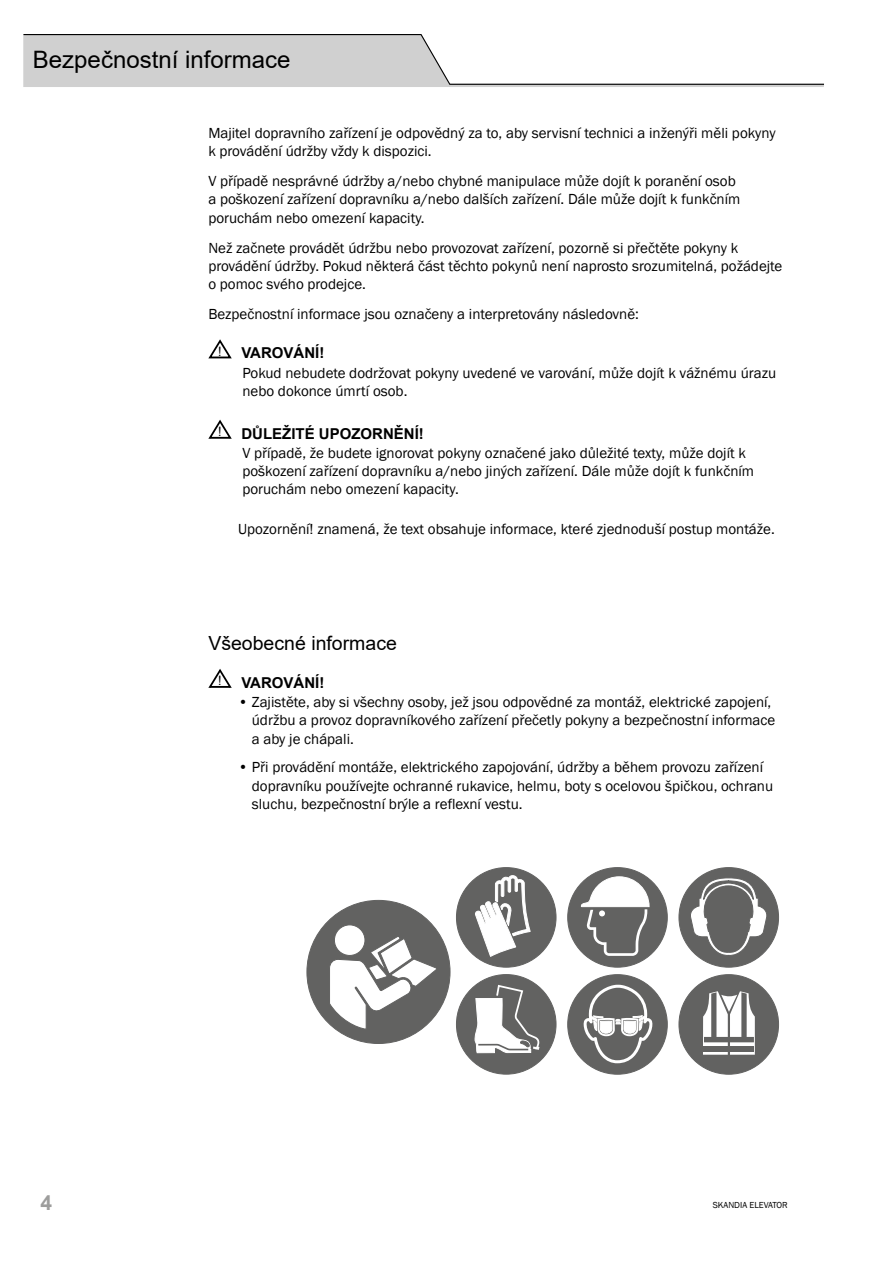
<style>
.page{position:relative;width:893px;height:1263px;background:#fff}
.page>*{position:absolute;margin:0;border:0;box-sizing:border-box;transform-origin:0 0}
.t1{font:24px "Arial";color:#000}
.t2{font:700 21px "Arial";color:#9d9d9c}
.t3{font:19.5px "Arial";color:#000}
.t4{font:15px/18.3px "Franklin Gothic";color:#000}
.t5{font:700 15px "Arial";color:#000}
.t6{font:13.05px "Arial";color:#000;scale:.95 1}
.t7{font:9px "Franklin Gothic";color:#000}
</style>
<div class="page">
<svg style="left:23px;top:34px;width:801px;height:53px"></svg>
<svg style="left:208px;top:669px;width:24px;height:19px"></svg>
<svg style="left:208px;top:339px;width:24px;height:20px"></svg>
<svg style="left:208px;top:419px;width:24px;height:20px"></svg>
<div style="left:307px;top:900px;width:143px;height:143px;background:#626261;border-radius:50%"></div>
<div style="left:334px;top:925px;width:31px;height:30px;background:#fff;border-radius:50%"></div>
<div style="left:334px;top:925px;width:31px;height:30px;border:1px solid #626261;border-radius:50%"></div>
<svg style="left:329px;top:936px;width:109px;height:93px"></svg>
<div style="left:456px;top:867px;width:100px;height:100px;background:#626261;border-radius:50%"></div>
<svg style="left:474px;top:874px;width:56px;height:82px"></svg>
<div style="left:568px;top:867px;width:99px;height:100px;background:#626261;border-radius:50%"></div>
<svg style="left:581px;top:876px;width:68px;height:80px"></svg>
<div style="left:679px;top:867px;width:99px;height:100px;background:#626261;border-radius:50%"></div>
<svg style="left:690px;top:878px;width:78px;height:78px"></svg>
<div style="left:568px;top:975px;width:99px;height:99px;background:#626261;border-radius:50%"></div>
<svg style="left:583px;top:985px;width:70px;height:78px"></svg>
<div style="left:679px;top:975px;width:99px;height:99px;background:#626261;border-radius:50%"></div>
<div style="left:725px;top:1049px;width:8px;height:8px;border:1px solid #626261;border-radius:50%"></div>
<svg style="left:703px;top:991px;width:52px;height:64px"></svg>
<div style="left:456px;top:974px;width:100px;height:100px;background:#626261;border-radius:50%"></div>
<svg style="left:475px;top:985px;width:64px;height:69px"></svg>
<h1 class="t1" style="left:33px;top:43px;width:259px">Bezpečnostní informace</h1>
<p class="t4" style="left:208px;top:124px;width:569px">Majitel dopravního zařízení je odpovědný za to, aby servisní technici a inženýři měli pokyny k provádění údržby vždy k dispozici.</p>
<p class="t4" style="left:208px;top:172px;width:534px">V případě nesprávné údržby a/nebo chybné manipulace může dojít k poranění osob a poškození zařízení dopravníku a/nebo dalších zařízení. Dále může dojít k funkčním poruchám nebo omezení kapacity.</p>
<p class="t4" style="left:208px;top:239px;width:576px">Než začnete provádět údržbu nebo provozovat zařízení, pozorně si přečtěte pokyny k provádění údržby. Pokud některá část těchto pokynů není naprosto srozumitelná, požádejte o pomoc svého prodejce.</p>
<p class="t4" style="left:208px;top:305px;width:432px">Bezpečnostní informace jsou označeny a interpretovány následovně:</p>
<p class="t6" style="left:218px;top:342px;width:5px">!</p>
<p class="t5" style="left:241px;top:343px;width:85px">VAROVÁNÍ!</p>
<p class="t4" style="left:242px;top:364px;width:535px">Pokud nebudete dodržovat pokyny uvedené ve varování, může dojít k vážnému úrazu nebo dokonce úmrtí osob.</p>
<p class="t6" style="left:218px;top:422px;width:5px">!</p>
<p class="t5" style="left:241px;top:423px;width:184px">DŮLEŽITÉ UPOZORNĚNÍ!</p>
<p class="t4" style="left:242px;top:444px;width:513px">V případě, že budete ignorovat pokyny označené jako důležité texty, může dojít k poškození zařízení dopravníku a/nebo jiných zařízení. Dále může dojít k funkčním poruchám nebo omezení kapacity.</p>
<p class="t4" style="left:238px;top:520px;width:538px">Upozornění! znamená, že text obsahuje informace, které zjednoduší postup montáže.</p>
<h3 class="t3" style="left:208px;top:630px;width:190px">Všeobecné informace</h3>
<p class="t6" style="left:218px;top:671px;width:5px">!</p>
<p class="t5" style="left:241px;top:672px;width:85px">VAROVÁNÍ!</p>
<p class="t4" style="left:252px;top:693px;width:525px;text-indent:-14px">• Zajistěte, aby si všechny osoby, jež jsou odpovědné za montáž, elektrické zapojení, údržbu a provoz dopravníkového zařízení přečetly pokyny a bezpečnostní informace a aby je chápali.</p>
<p class="t4" style="left:252px;top:758px;width:523px;text-indent:-14px">• Při provádění montáže, elektrického zapojování, údržby a během provozu zařízení dopravníku používejte ochranné rukavice, helmu, boty s ocelovou špičkou, ochranu sluchu, bezpečnostní brýle a reflexní vestu.</p>
<h2 class="t2" style="left:40px;top:1188px;width:13px">4</h2>
<p class="t7" style="left:713px;top:1199px;width:76px">SKANDIA ELEVATOR</p>
</div>
